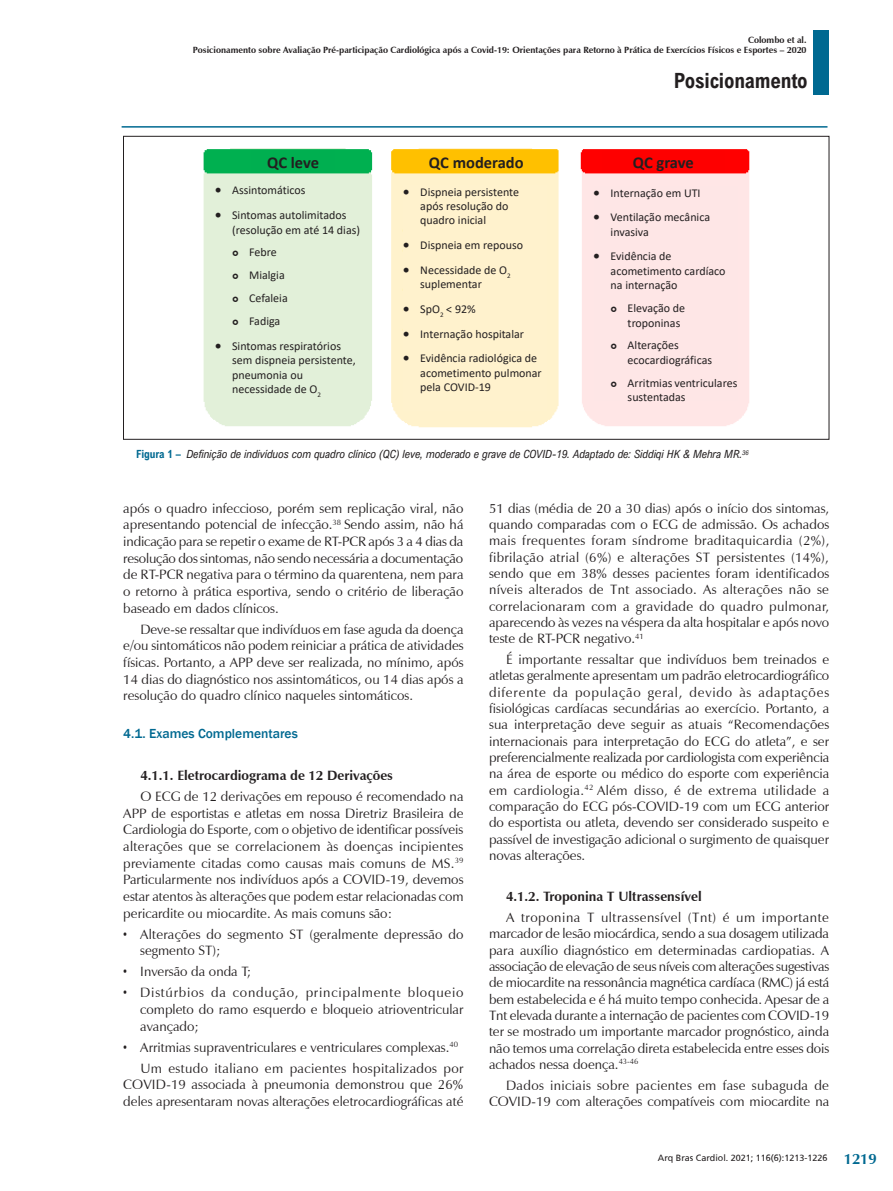
<style>
.page{position:relative;width:893px;height:1191px;background:#fff}
.page>*{position:absolute;margin:0;border:0;box-sizing:border-box;transform-origin:0 0}
.t1{font:700 21px "Arial Nova Cond";letter-spacing:-.01em;color:#231f20}
.annotation_text{font:700 16.5px "Calibri";color:#231f20}
.t2{font:700 15px "Zapf Humanist 601 BT";color:#006991}
._01-TEXTO_BASICO{font:13.5px/16.4px "Zapf Humanist 601 BT";color:#231f20;text-align:justify}
._04_-_SUBTITULO_SECU{font:700 13.5px "Zapf Humanist 601 BT";color:#231f20}
._03_-_SUBTITULO_PRIN{font:500 13.5px "Franklin Gothic";color:#006991}
._01_-_TÍTULO_PORTUGU{font:12px/14.4px "Calibri";color:#231f20}
._05_LEGENDA_TABELA{font:italic 11.25px "Arial Nova Cond";letter-spacing:-.005em;color:#231f20}
.t3{font:700 9px/10.8px "Zapf Humanist 601 BT";color:#231f20;text-align:right}
.t4{font:9px "Frutiger";color:#231f20}
.s1{font-weight:700;font-style:normal;color:#006991}
.s2{font-family:"Arial Narrow"}
</style>
<div class="page">
<hr style="left:122px;top:126px;width:705px;height:2px;background:#006991">
<div style="left:813px;top:30px;width:16px;height:64px;background:#006991"></div>
<img style="left:203px;top:148px;width:547px;height:280px">
<div style="left:251px;top:151px;width:84px;height:22px;background:#00af50"></div>
<div style="left:415px;top:151px;width:122px;height:22px;background:#ffc000"></div>
<div style="left:602px;top:151px;width:122px;height:22px;background:#fe0000"></div>
<div style="left:215px;top:185px;width:151px;height:224px;background:#e2f0d9"></div>
<div style="left:403px;top:186px;width:144px;height:225px;background:#fff2cd"></div>
<div style="left:594px;top:187px;width:143px;height:214px;background:#fee6e6"></div>
<p class="t3" style="left:193px;top:34px;width:615px">Colombo et al.<br>Posicionamento sobre Avaliação Pré-participação Cardiológica após a Covid-19: Orientações para Retorno à Prática de Exercícios Físicos e Esportes – 2020</p>
<h1 class="t1" style="left:674px;top:67px;width:135px">Posicionamento</h1>
<p class="annotation_text" style="left:267px;top:151px;width:54px">QC leve</p>
<p class="annotation_text" style="left:429px;top:151px;width:96px">QC moderado</p>
<p class="annotation_text" style="left:633px;top:151px;width:62px">QC grave</p>
<p class="_01_-_TÍTULO_PORTUGU" style="left:215px;top:183px;width:92px">• Assintomáticos</p>
<p class="_01_-_TÍTULO_PORTUGU" style="left:232px;top:208px;width:129px;text-indent:-17px">• Sintomas autolimitados (resolução em até 14 dias)</p>
<p class="_01_-_TÍTULO_PORTUGU" style="left:249px;top:245px;width:29px">Febre</p>
<p class="_01_-_TÍTULO_PORTUGU" style="left:249px;top:268px;width:37px">Mialgia</p>
<p class="_01_-_TÍTULO_PORTUGU" style="left:249px;top:291px;width:40px">Cefaleia</p>
<p class="_01_-_TÍTULO_PORTUGU" style="left:249px;top:314px;width:33px">Fadiga</p>
<p class="_01_-_TÍTULO_PORTUGU" style="left:232px;top:338px;width:125px;text-indent:-17px">• Sintomas respiratórios sem dispneia persistente, pneumonia ou necessidade de O<sub>2</sub></p>
<p class="_01_-_TÍTULO_PORTUGU" style="left:420px;top:184px;width:100px;text-indent:-17px">• Dispneia persistente após resolução do quadro inicial</p>
<p class="_01_-_TÍTULO_PORTUGU" style="left:403px;top:237px;width:121px">• Dispneia em repouso</p>
<p class="_01_-_TÍTULO_PORTUGU" style="left:420px;top:262px;width:92px;text-indent:-17px">• Necessidade de O<sub>2 </sub>suplementar</p>
<p class="_01_-_TÍTULO_PORTUGU" style="left:403px;top:301px;width:74px">• SpO<sub>2</sub> &lt; 92%</p>
<p class="_01_-_TÍTULO_PORTUGU" style="left:403px;top:326px;width:122px">• Internação hospitalar</p>
<p class="_01_-_TÍTULO_PORTUGU" style="left:420px;top:351px;width:123px;text-indent:-17px">• Evidência radiológica de acometimento pulmonar pela COVID-19</p>
<p class="_01_-_TÍTULO_PORTUGU" style="left:594px;top:185px;width:108px">• Internação em UTI</p>
<p class="_01_-_TÍTULO_PORTUGU" style="left:611px;top:210px;width:101px;text-indent:-17px">• Ventilação mecânica invasiva</p>
<p class="_01_-_TÍTULO_PORTUGU" style="left:611px;top:249px;width:116px;text-indent:-17px">• Evidência de acometimento cardíaco na internação</p>
<p class="_01_-_TÍTULO_PORTUGU" style="left:628px;top:301px;width:59px">Elevação de troponinas</p>
<p class="_01_-_TÍTULO_PORTUGU" style="left:628px;top:338px;width:86px">Alterações ecocardiográficas</p>
<p class="_01_-_TÍTULO_PORTUGU" style="left:628px;top:375px;width:111px">Arritmias ventriculares sustentadas</p>
<p class="_05_LEGENDA_TABELA" style="left:136px;top:447px;width:614px"><span class="s1">Figura 1 –</span> Definição de indivíduos com quadro clínico (QC) leve, moderado e grave de COVID-19. Adaptado de: Siddiqi HK &amp; Mehra MR.<sup>36</sup></p>
<p class="_01-TEXTO_BASICO" style="left:123px;top:499px;width:342px">após o quadro infeccioso, porém sem replicação viral, não apresentando potencial de infecção.<sup>38</sup> Sendo assim, não há indicação para se repetir o exame de RT-PCR após 3 a 4 dias da resolução dos sintomas, não sendo necessária a documentação de RT-PCR negativa para o término da quarentena, nem para o retorno à prática esportiva, sendo o critério de liberação baseado em dados clínicos.</p>
<p class="_01-TEXTO_BASICO" style="left:123px;top:620px;width:342px;text-indent:17px">Deve-se ressaltar que indivíduos em fase aguda da doença e/ou sintomáticos não podem reiniciar a prática de atividades físicas. Portanto, a APP deve ser realizada, no mínimo, após 14 dias do diagnóstico nos assintomáticos, ou 14 dias após a resolução do quadro clínico naqueles sintomáticos.</p>
<p class="_03_-_SUBTITULO_PRIN" style="left:123px;top:725px;width:176px">4.1. Exames Complementares</p>
<p class="_04_-_SUBTITULO_SECU" style="left:140px;top:767px;width:254px">4.1.1. Eletrocardiograma de 12 Derivações</p>
<p class="_01-TEXTO_BASICO" style="left:123px;top:788px;width:342px;text-indent:17px">O ECG de 12 derivações em repouso é recomendado na APP de esportistas e atletas em nossa Diretriz Brasileira de Cardiologia do Esporte, com o objetivo de identificar possíveis alterações que se correlacionem às doenças incipientes previamente citadas como causas mais comuns de MS.<sup>39<br></sup>Particularmente nos indivíduos após a COVID-19, devemos estar atentos às alterações que podem estar relacionadas com pericardite ou miocardite. As mais comuns são:</p>
<p class="_01-TEXTO_BASICO" style="left:140px;top:925px;width:325px;text-indent:-17px"><span class="s2">•</span> Alterações do segmento ST (geralmente depressão do segmento ST);</p>
<p class="_01-TEXTO_BASICO" style="left:123px;top:963px;width:130px"><span class="s2">•</span> Inversão da onda T;</p>
<p class="_01-TEXTO_BASICO" style="left:140px;top:984px;width:325px;text-indent:-17px"><span class="s2">•</span> Distúrbios da condução, principalmente bloqueio completo do ramo esquerdo e bloqueio atrioventricular avançado;</p>
<p class="_01-TEXTO_BASICO" style="left:123px;top:1038px;width:336px"><span class="s2">•</span> Arritmias supraventriculares e ventriculares complexas.<sup>40</sup></p>
<p class="_01-TEXTO_BASICO" style="left:123px;top:1059px;width:342px;text-indent:17px">Um estudo italiano em pacientes hospitalizados por COVID-19 associada à pneumonia demonstrou que 26% deles apresentaram novas alterações eletrocardiográficas até</p>
<p class="_01-TEXTO_BASICO" style="left:489px;top:500px;width:342px">51 dias (média de 20 a 30 dias) após o início dos sintomas, quando comparadas com o ECG de admissão. Os achados mais frequentes foram síndrome braditaquicardia (2%), fibrilação atrial (6%) e alterações ST persistentes (14%), sendo que em 38% desses pacientes foram identificados níveis alterados de Tnt associado. As alterações não se correlacionaram com a gravidade do quadro pulmonar, aparecendo às vezes na véspera da alta hospitalar e após novo teste de RT-PCR negativo.<sup>41</sup></p>
<p class="_01-TEXTO_BASICO" style="left:489px;top:651px;width:342px;text-indent:17px">É importante ressaltar que indivíduos bem treinados e atletas geralmente apresentam um padrão eletrocardiográfico diferente da população geral, devido às adaptações fisiológicas cardíacas secundárias ao exercício. Portanto, a sua interpretação deve seguir as atuais “Recomendações internacionais para interpretação do ECG do atleta”, e ser preferencialmente realizada por cardiologista com experiência na área de esporte ou médico do esporte com experiência em cardiologia.<sup>42</sup> Além disso, é de extrema utilidade a comparação do ECG pós-COVID-19 com um ECG anterior do esportista ou atleta, devendo ser considerado suspeito e passível de investigação adicional o surgimento de quaisquer novas alterações.</p>
<p class="_04_-_SUBTITULO_SECU" style="left:506px;top:888px;width:197px">4.1.2. Troponina T Ultrassensível</p>
<p class="_01-TEXTO_BASICO" style="left:489px;top:909px;width:342px;text-indent:17px">A troponina T ultrassensível (Tnt) é um importante marcador de lesão miocárdica, sendo a sua dosagem utilizada para auxílio diagnóstico em determinadas cardiopatias. A associação de elevação de seus níveis com alterações sugestivas de miocardite na ressonância magnética cardíaca (RMC) já está bem estabelecida e é há muito tempo conhecida. Apesar de a Tnt elevada durante a internação de pacientes com COVID-19 ter se mostrado um importante marcador prognóstico, ainda não temos uma correlação direta estabelecida entre esses dois achados nessa doença.<sup>43-46</sup></p>
<p class="_01-TEXTO_BASICO" style="left:489px;top:1076px;width:342px;text-align:right">Dados iniciais sobre pacientes em fase subaguda de<br>COVID-19 com alterações compatíveis com miocardite na</p>
<p class="t4" style="left:658px;top:1153px;width:171px">Arq Bras Cardiol. 2021; 116(6):1213-1226</p>
<p class="t2" style="left:844px;top:1149px;width:34px">1219</p>
</div>
